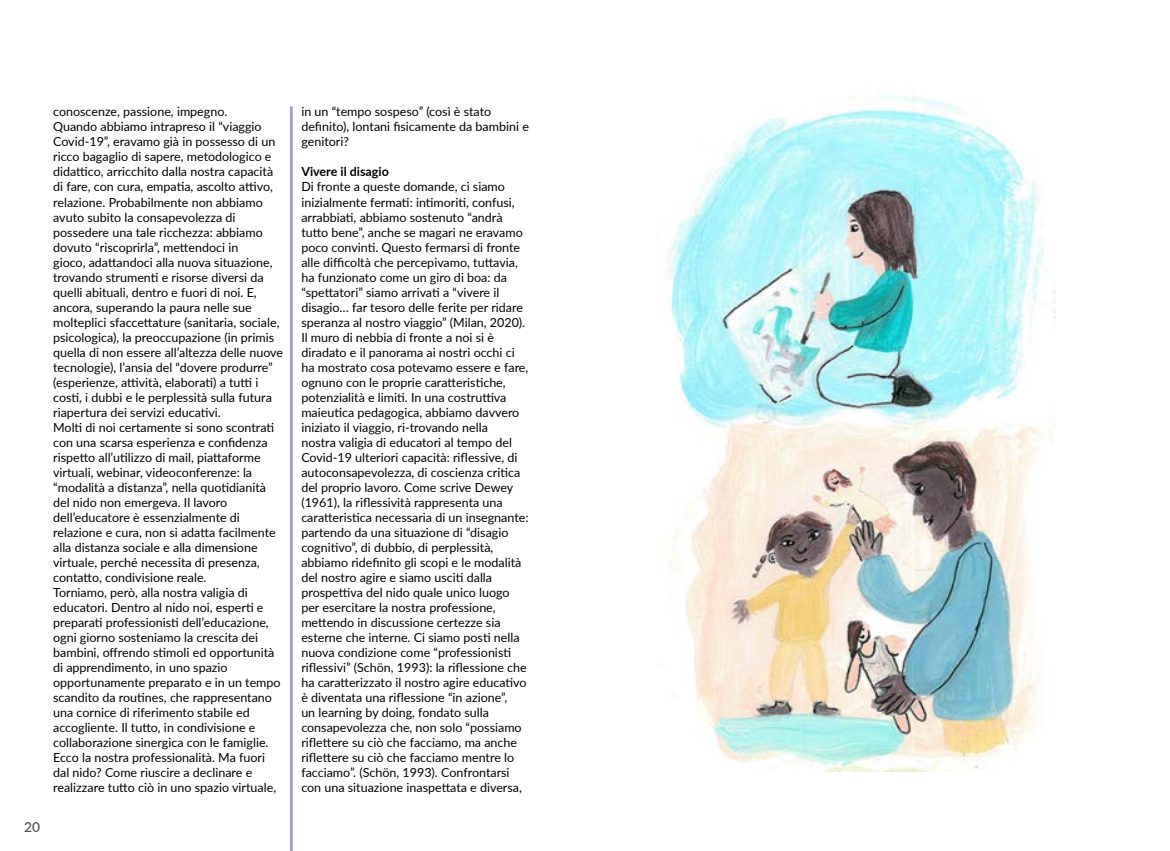
<style>
.page{position:relative;width:1170px;height:851px;background:#fff}
.page>*{position:absolute;margin:0;border:0;box-sizing:border-box;transform-origin:0 0}
.t1{font:600 13.75px "Lato";color:#575756}
.t2{font:12.5px/15px "Lato";color:#000}
.t3{font:700 12.5px "Lato";color:#000}
</style>
<div class="page">
<img style="left:667px;top:96px;width:388px;height:675px">
<hr style="left:290px;top:106px;width:2px;height:744px;background:#9e94c8">
<p class="t1" style="left:24px;top:816px;width:17px">20</p>
<p class="t2" style="left:53px;top:104px;width:231px">conoscenze, passione, impegno.<br>Quando abbiamo intrapreso il “viaggio Covid-19”, eravamo già in possesso di un ricco bagaglio di sapere, metodologico e didattico, arricchito dalla nostra capacità di fare, con cura, empatia, ascolto attivo, relazione. Probabilmente non abbiamo avuto subito la consapevolezza di possedere una tale ricchezza: abbiamo dovuto “riscoprirla”, mettendoci in<br>gioco, adattandoci alla nuova situazione, trovando strumenti e risorse diversi da quelli abituali, dentro e fuori di noi. E, ancora, superando la paura nelle sue molteplici sfaccettature (sanitaria, sociale, psicologica), la preoccupazione (in primis quella di non essere all’altezza delle nuove tecnologie), l’ansia del “dovere produrre” (esperienze, attività, elaborati) a tutti i costi, i dubbi e le perplessità sulla futura riapertura dei servizi educativi.<br>Molti di noi certamente si sono scontrati con una scarsa esperienza e confidenza rispetto all’utilizzo di mail, piattaforme virtuali, webinar, videoconferenze: la “modalità a distanza”, nella quotidianità del nido non emergeva. Il lavoro dell’educatore è essenzialmente di relazione e cura, non si adatta facilmente alla distanza sociale e alla dimensione virtuale, perché necessita di presenza, contatto, condivisione reale.<br>Torniamo, però, alla nostra valigia di educatori. Dentro al nido noi, esperti e preparati professionisti dell’educazione, ogni giorno sosteniamo la crescita dei bambini, offrendo stimoli ed opportunità di apprendimento, in uno spazio opportunamente preparato e in un tempo scandito da routines, che rappresentano una cornice di riferimento stabile ed accogliente. Il tutto, in condivisione e collaborazione sinergica con le famiglie.<br>Ecco la nostra professionalità. Ma fuori dal nido? Come riuscire a declinare e realizzare tutto ciò in uno spazio virtuale,</p>
<p class="t2" style="left:301px;top:104px;width:229px">in un “tempo sospeso” (così è stato definito), lontani fisicamente da bambini e genitori?</p>
<p class="t3" style="left:301px;top:163px;width:89px">Vivere il disagio</p>
<p class="t2" style="left:301px;top:179px;width:229px">Di fronte a queste domande, ci siamo inizialmente fermati: intimoriti, confusi, arrabbiati, abbiamo sostenuto “andrà tutto bene”, anche se magari ne eravamo poco convinti. Questo fermarsi di fronte alle difficoltà che percepivamo, tuttavia, ha funzionato come un giro di boa: da “spettatori” siamo arrivati a “vivere il disagio… far tesoro delle ferite per ridare speranza al nostro viaggio” (Milan, 2020).<br>Il muro di nebbia di fronte a noi si è diradato e il panorama ai nostri occhi ci ha mostrato cosa potevamo essere e fare, ognuno con le proprie caratteristiche, potenzialità e limiti. In una costruttiva maieutica pedagogica, abbiamo davvero iniziato il viaggio, ri-trovando nella<br>nostra valigia di educatori al tempo del Covid-19 ulteriori capacità: riflessive, di autoconsapevolezza, di coscienza critica del proprio lavoro. Come scrive Dewey (1961), la riflessività rappresenta una caratteristica necessaria di un insegnante: partendo da una situazione di “disagio cognitivo”, di dubbio, di perplessità, abbiamo ridefinito gli scopi e le modalità del nostro agire e siamo usciti dalla prospettiva del nido quale unico luogo per esercitare la nostra professione, mettendo in discussione certezze sia esterne che interne. Ci siamo posti nella nuova condizione come “professionisti riflessivi” (Schön, 1993): la riflessione che ha caratterizzato il nostro agire educativo è diventata una riflessione “in azione”,<br>un learning by doing, fondato sulla consapevolezza che, non solo “possiamo riflettere su ciò che facciamo, ma anche riflettere su ciò che facciamo mentre lo facciamo”. (Schön, 1993). Confrontarsi con una situazione inaspettata e diversa,</p>
</div>
